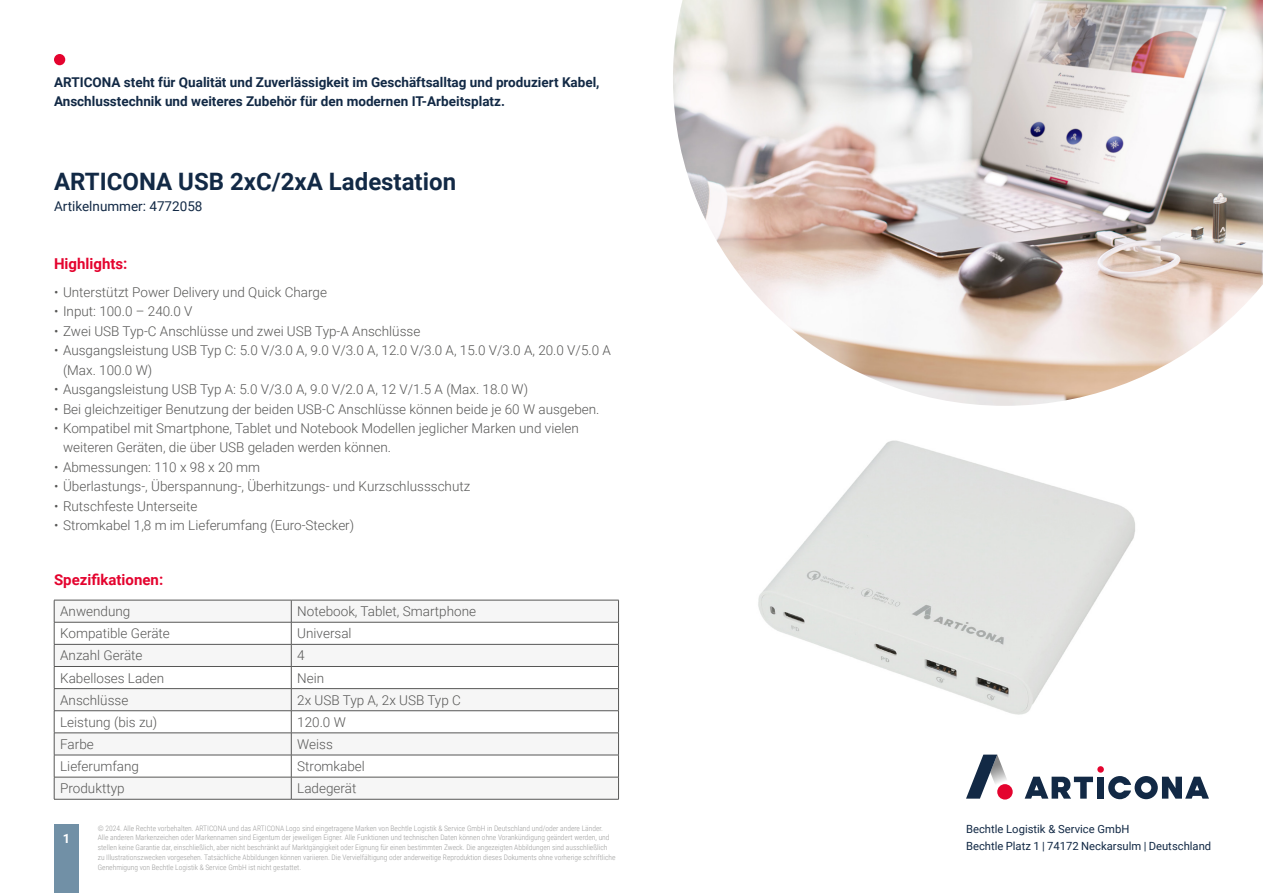
<style>
.page{position:relative;width:1263px;height:893px;background:#fff}
.page>*{position:absolute;margin:0;border:0;box-sizing:border-box;transform-origin:0 0}
.t1{font:700 24px "Roboto";color:#122945}
.t2{font:700 15px "Roboto";color:#e4032e}
.t3{font:300 13.5px/19.5px "Roboto";color:#575756}
.t4{font:700 13.5px/19.5px "Roboto";color:#122945}
.t5{font:13.5px "Roboto";color:#122945}
.t6{font:700 12.75px "Roboto";color:#fff}
.t7{font:11.25px/16.5px "Roboto";color:#122945}
.t8{font:300 7.5px/9.8px "Roboto Condensed";color:#9d9d9c}
</style>
<div class="page">
<div style="left:54px;top:54px;width:11px;height:11px;background:#e4032e;border-radius:50%"></div>
<div style="left:1097px;top:766px;width:7px;height:7px;background:#e4032e;border-radius:50%"></div>
<svg style="left:1025px;top:777px;width:68px;height:22px"></svg>
<div style="left:1097px;top:777px;width:7px;height:22px;background:#122945"></div>
<svg style="left:1108px;top:776px;width:101px;height:23px"></svg>
<svg style="left:966px;top:755px;width:47px;height:44px"></svg>
<div style="left:997px;top:784px;width:16px;height:15px;background:#e4032e;border-radius:50%"></div>
<img style="left:673px;top:0;width:590px;height:406px">
<div style="left:54px;top:825px;width:25px;height:68px;background:#7190a6"></div>
<img style="left:758px;top:440px;width:377px;height:275px">
<svg style="left:54px;top:600px;width:565px;height:199px"></svg>
<hr style="left:54px;top:799px;width:237px;height:1px;background:#575756">
<hr style="left:291px;top:799px;width:328px;height:1px;background:#575756">
<p class="t4" style="left:54px;top:72px;width:547px">ARTICONA steht für Qualität und Zuverlässigkeit im Geschäftsalltag und produziert Kabel,<br>Anschlusstechnik und weiteres Zubehör für den modernen IT-Arbeitsplatz.</p>
<h1 class="t1" style="left:54px;top:165px;width:404px">ARTICONA USB 2xC/2xA Ladestation</h1>
<p class="t5" style="left:54px;top:197px;width:150px">Artikelnummer: 4772058</p>
<p class="t2" style="left:54px;top:253px;width:75px">Highlights:</p>
<p class="t3" style="left:54px;top:281px;width:274px">• Unterstützt Power Delivery und Quick Charge</p>
<p class="t3" style="left:54px;top:301px;width:140px">• Input: 100.0 – 240.0 V</p>
<p class="t3" style="left:54px;top:320px;width:368px">• Zwei USB Typ-C Anschlüsse und zwei USB Typ-A Anschlüsse</p>
<p class="t3" style="left:63px;top:340px;width:549px;text-indent:-9px">• Ausgangsleistung USB Typ C: 5.0 V/3.0 A, 9.0 V/3.0 A, 12.0 V/3.0 A, 15.0 V/3.0 A, 20.0 V/5.0 A (Max. 100.0 W)</p>
<p class="t3" style="left:54px;top:379px;width:476px">• Ausgangsleistung USB Typ A: 5.0 V/3.0 A, 9.0 V/2.0 A, 12 V/1.5 A (Max. 18.0 W)</p>
<p class="t3" style="left:54px;top:398px;width:547px">• Bei gleichzeitiger Benutzung der beiden USB-C Anschlüsse können beide je 60 W ausgeben.</p>
<p class="t3" style="left:63px;top:418px;width:517px;text-indent:-9px">• Kompatibel mit Smartphone, Tablet und Notebook Modellen jeglicher Marken und vielen weiteren Geräten, die über USB geladen werden können.</p>
<p class="t3" style="left:54px;top:457px;width:208px">• Abmessungen: 110 x 98 x 20 mm</p>
<p class="t3" style="left:54px;top:476px;width:418px">• Überlastungs-, Überspannung-, Überhitzungs- und Kurzschlussschutz</p>
<p class="t3" style="left:54px;top:496px;width:145px">• Rutschfeste Unterseite</p>
<p class="t3" style="left:54px;top:515px;width:302px">• Stromkabel 1,8 m im Lieferumfang (Euro-Stecker)</p>
<p class="t2" style="left:54px;top:570px;width:111px">Spezifikationen:</p>
<p class="t3" style="left:60px;top:601px;width:72px">Anwendung</p>
<p class="t3" style="left:297px;top:601px;width:180px">Notebook, Tablet, Smartphone</p>
<p class="t3" style="left:60px;top:623px;width:111px">Kompatible Geräte</p>
<p class="t3" style="left:297px;top:623px;width:56px">Universal</p>
<p class="t3" style="left:60px;top:645px;width:84px">Anzahl Geräte</p>
<p class="t3" style="left:297px;top:645px;width:9px">4</p>
<p class="t3" style="left:60px;top:668px;width:105px">Kabelloses Laden</p>
<p class="t3" style="left:297px;top:668px;width:28px">Nein</p>
<p class="t3" style="left:60px;top:690px;width:70px">Anschlüsse</p>
<p class="t3" style="left:297px;top:690px;width:165px">2x USB Typ A, 2x USB Typ C</p>
<p class="t3" style="left:60px;top:712px;width:99px">Leistung (bis zu)</p>
<p class="t3" style="left:297px;top:712px;width:50px">120.0 W</p>
<p class="t3" style="left:60px;top:734px;width:35px">Farbe</p>
<p class="t3" style="left:297px;top:734px;width:37px">Weiss</p>
<p class="t3" style="left:60px;top:756px;width:80px">Lieferumfang</p>
<p class="t3" style="left:297px;top:756px;width:69px">Stromkabel</p>
<p class="t3" style="left:60px;top:778px;width:66px">Produkttyp</p>
<p class="t3" style="left:297px;top:778px;width:61px">Ladegerät</p>
<p class="t6" style="left:63px;top:829px;width:9px">1</p>
<p class="t8" style="left:98px;top:823px;width:519px">© 2024. Alle Rechte vorbehalten. ARTICONA und das ARTICONA Logo sind eingetragene Marken von Bechtle Logistik &amp; Service GmbH in Deutschland und/oder andere Länder.<br>Alle anderen Markenzeichen oder Markennamen sind Eigentum der jeweiligen Eigner. Alle Funktionen und technischen Daten können ohne Vorankündigung geändert werden, und stellen keine Garantie dar, einschließlich, aber nicht beschränkt auf Marktgängigkeit oder Eignung für einen bestimmten Zweck. Die angezeigten Abbildungen sind ausschließlich zu Illustrationszwecken vorgesehen. Tatsächliche Abbildungen können variieren. Die Vervielfältigung oder anderweitige Reproduktion dieses Dokuments ohne vorherige schriftliche Genehmigung von Bechtle Logistik &amp; Service GmbH ist nicht gestattet.</p>
<p class="t7" style="left:966px;top:821px;width:247px">Bechtle Logistik &amp; Service GmbH<br>Bechtle Platz 1 | 74172 Neckarsulm | Deutschland</p>
</div>
